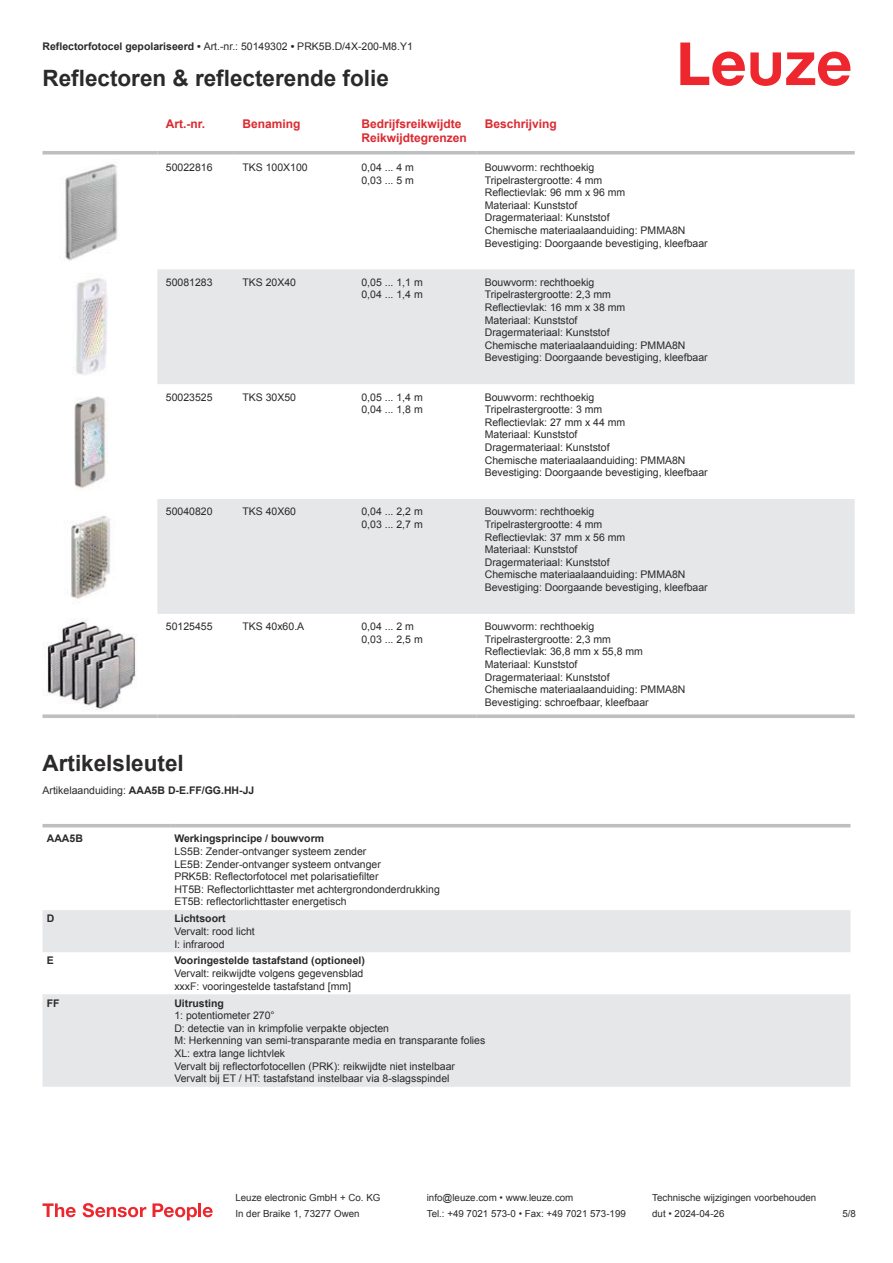
<style>
.page{position:relative;width:893px;height:1263px;background:#fff}
.page>*{position:absolute;margin:0;border:0;box-sizing:border-box;transform-origin:0 0}
.t1{font:700 22.5px "Arial";color:#2b292a}
.t2{font:700 12px/14.4px "Arial";color:#db2a30}
.t3{font:10.5px/12.6px "Arial";color:#2b292a}
.t4{font:700 10.5px "Arial";color:#2b292a}
.t5{font:9.75px "Arial";color:#2b292a}
.s1{font-weight:700}
.s2{font-weight:400}
</style>
<div class="page">
<svg style="left:680px;top:43px;width:170px;height:43px"></svg>
<svg style="left:157px;top:269px;width:698px;height:345px;fill:#e6e7e9"></svg>
<svg style="left:43px;top:151px;width:114px;height:4px"></svg>
<svg style="left:157px;top:151px;width:77px;height:4px"></svg>
<svg style="left:234px;top:151px;width:119px;height:4px"></svg>
<svg style="left:353px;top:151px;width:123px;height:4px"></svg>
<svg style="left:476px;top:151px;width:379px;height:4px;background:#c4c6c8"></svg>
<svg style="left:43px;top:714px;width:114px;height:4px"></svg>
<svg style="left:157px;top:714px;width:77px;height:4px"></svg>
<svg style="left:234px;top:714px;width:119px;height:4px"></svg>
<svg style="left:353px;top:714px;width:123px;height:4px"></svg>
<svg style="left:476px;top:714px;width:379px;height:4px;background:#c4c6c7"></svg>
<img style="left:65px;top:164px;width:53px;height:97px">
<img style="left:73px;top:278px;width:34px;height:97px">
<img style="left:74px;top:396px;width:34px;height:94px">
<img style="left:70px;top:515px;width:41px;height:84px">
<img style="left:47px;top:619px;width:90px;height:91px">
<svg style="left:43px;top:827px;width:807px;height:1px"></svg>
<svg style="left:43px;top:910px;width:807px;height:177px;fill:#e6e7e9"></svg>
<hr style="left:43px;top:824px;width:127px;height:3px;background:#bdbfc1">
<hr style="left:170px;top:824px;width:680px;height:3px;background:#bdbfc1">
<svg style="left:43px;top:1203px;width:33px;height:14px"></svg>
<svg style="left:83px;top:1203px;width:63px;height:14px"></svg>
<svg style="left:153px;top:1203px;width:44px;height:17px"></svg>
<hr style="left:198px;top:1203px;width:3px;height:14px;background:#ed272d">
<svg style="left:203px;top:1207px;width:10px;height:10px"></svg>
<p class="t3" style="left:43px;top:41px;width:372px"><span class="s1">Reflectorfotocel gepolariseerd •</span> Art.-nr.: 50149302 <span class="s1">•</span> PRK5B.D/4X-200-M8.Y1</p>
<h1 class="t1" style="left:43px;top:70px;width:348px">Reflectoren &amp; reflecterende folie</h1>
<p class="t2" style="left:166px;top:117px;width:41px">Art.-nr.</p>
<p class="t2" style="left:242px;top:117px;width:60px">Benaming</p>
<p class="t2" style="left:361px;top:117px;width:107px">Bedrijfsreikwijdte<br>Reikwijdtegrenzen</p>
<p class="t2" style="left:485px;top:117px;width:74px">Beschrijving</p>
<p class="t3" style="left:166px;top:162px;width:48px">50022816</p>
<p class="t3" style="left:242px;top:162px;width:67px">TKS 100X100</p>
<p class="t3" style="left:361px;top:162px;width:54px">0,04 ... 4 m<br>0,03 ... 5 m</p>
<p class="t3" style="left:485px;top:162px;width:224px">Bouwvorm: rechthoekig<br>Tripelrastergrootte: 4 mm<br>Reflectievlak: 96 mm x 96 mm<br>Materiaal: Kunststof<br>Dragermateriaal: Kunststof<br>Chemische materiaalaanduiding: PMMA8N<br>Bevestiging: Doorgaande bevestiging, kleefbaar</p>
<p class="t3" style="left:166px;top:277px;width:48px">50081283</p>
<p class="t3" style="left:242px;top:277px;width:55px">TKS 20X40</p>
<p class="t3" style="left:361px;top:277px;width:63px">0,05 ... 1,1 m<br>0,04 ... 1,4 m</p>
<p class="t3" style="left:485px;top:277px;width:224px">Bouwvorm: rechthoekig<br>Tripelrastergrootte: 2,3 mm<br>Reflectievlak: 16 mm x 38 mm<br>Materiaal: Kunststof<br>Dragermateriaal: Kunststof<br>Chemische materiaalaanduiding: PMMA8N<br>Bevestiging: Doorgaande bevestiging, kleefbaar</p>
<p class="t3" style="left:166px;top:392px;width:48px">50023525</p>
<p class="t3" style="left:242px;top:392px;width:55px">TKS 30X50</p>
<p class="t3" style="left:361px;top:392px;width:63px">0,05 ... 1,4 m<br>0,04 ... 1,8 m</p>
<p class="t3" style="left:485px;top:392px;width:224px">Bouwvorm: rechthoekig<br>Tripelrastergrootte: 3 mm<br>Reflectievlak: 27 mm x 44 mm<br>Materiaal: Kunststof<br>Dragermateriaal: Kunststof<br>Chemische materiaalaanduiding: PMMA8N<br>Bevestiging: Doorgaande bevestiging, kleefbaar</p>
<p class="t3" style="left:166px;top:506px;width:48px">50040820</p>
<p class="t3" style="left:242px;top:506px;width:55px">TKS 40X60</p>
<p class="t3" style="left:361px;top:506px;width:63px">0,04 ... 2,2 m<br>0,03 ... 2,7 m</p>
<p class="t3" style="left:485px;top:506px;width:224px">Bouwvorm: rechthoekig<br>Tripelrastergrootte: 4 mm<br>Reflectievlak: 37 mm x 56 mm<br>Materiaal: Kunststof<br>Dragermateriaal: Kunststof<br>Chemische materiaalaanduiding: PMMA8N<br>Bevestiging: Doorgaande bevestiging, kleefbaar</p>
<p class="t3" style="left:166px;top:621px;width:48px">50125455</p>
<p class="t3" style="left:242px;top:621px;width:63px">TKS 40x60.A</p>
<p class="t3" style="left:361px;top:621px;width:63px">0,04 ... 2 m<br>0,03 ... 2,5 m</p>
<p class="t3" style="left:485px;top:621px;width:202px">Bouwvorm: rechthoekig<br>Tripelrastergrootte: 2,3 mm<br>Reflectievlak: 36,8 mm x 55,8 mm<br>Materiaal: Kunststof<br>Dragermateriaal: Kunststof<br>Chemische materiaalaanduiding: PMMA8N<br>Bevestiging: schroefbaar, kleefbaar</p>
<h1 class="t1" style="left:43px;top:754px;width:143px">Artikelsleutel</h1>
<p class="t4" style="left:43px;top:786px;width:213px"><span class="s2">Artikelaanduiding:</span> AAA5B D-E.FF/GG.HH-JJ</p>
<p class="t4" style="left:47px;top:835px;width:38px">AAA5B</p>
<p class="t4" style="left:174px;top:835px;width:151px">Werkingsprincipe / bouwvorm</p>
<p class="t3" style="left:174px;top:846px;width:267px">LS5B: Zender-ontvanger systeem zender<br>LE5B: Zender-ontvanger systeem ontvanger<br>PRK5B: Reflectorfotocel met polarisatiefilter<br>HT5B: Reflectorlichttaster met achtergrondonderdrukking ET5B: reflectorlichttaster energetisch</p>
<p class="t4" style="left:47px;top:915px;width:9px">D</p>
<p class="t4" style="left:174px;top:915px;width:53px">Lichtsoort</p>
<p class="t3" style="left:174px;top:926px;width:82px">Vervalt: rood licht<br>I: infrarood</p>
<p class="t4" style="left:47px;top:957px;width:9px">E</p>
<p class="t4" style="left:174px;top:957px;width:192px">Vooringestelde tastafstand (optioneel)</p>
<p class="t3" style="left:174px;top:968px;width:191px">Vervalt: reikwijdte volgens gegevensblad xxxF: vooringestelde tastafstand [mm]</p>
<p class="t4" style="left:47px;top:999px;width:14px">FF</p>
<p class="t4" style="left:174px;top:999px;width:51px">Uitrusting</p>
<p class="t3" style="left:174px;top:1010px;width:313px">1: potentiometer 270°<br>D: detectie van in krimpfolie verpakte objecten<br>M: Herkenning van semi-transparante media en transparante folies XL: extra lange lichtvlek<br>Vervalt bij reflectorfotocellen (PRK): reikwijdte niet instelbaar Vervalt bij ET / HT: tastafstand instelbaar via 8-slagsspindel</p>
<p class="t5" style="left:235px;top:1194px;width:146px">Leuze electronic GmbH + Co. KG</p>
<p class="t5" style="left:427px;top:1194px;width:148px">info@leuze.com • www.leuze.com</p>
<p class="t5" style="left:652px;top:1194px;width:166px">Technische wijzigingen voorbehouden</p>
<p class="t5" style="left:235px;top:1210px;width:126px">In der Braike 1, 73277 Owen</p>
<p class="t5" style="left:427px;top:1210px;width:201px">Tel.: +49 7021 573-0 • Fax: +49 7021 573-199</p>
<p class="t5" style="left:652px;top:1210px;width:74px">dut • 2024-04-26</p>
<p class="t5" style="left:842px;top:1210px;width:15px">5 /8</p>
</div>
